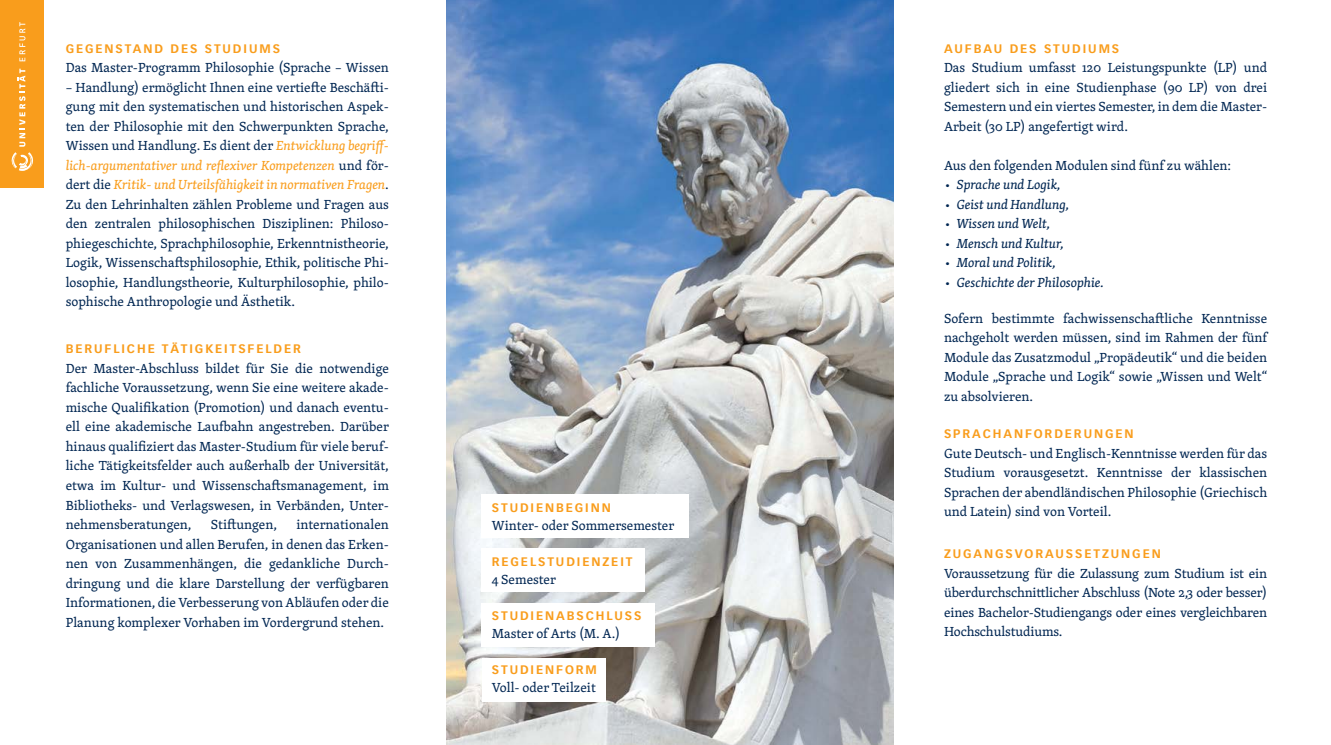
<style>
.page{position:relative;width:1331px;height:745px;background:#fff}
.page>*{position:absolute;margin:0;border:0;box-sizing:border-box;transform-origin:0 0}
.t1{font:13.5px/19.5px "Skolar";color:#002652;text-align:justify}
.t2{font:italic 13.5px "Skolar";color:#002652}
.t3{font:700 12px "Vectora LH";letter-spacing:.16em;color:#f99d1c}
.s1{font-style:italic;color:#f99d1c}
</style>
<div class="page">
<div style="left:0;top:0;width:43px;height:187px;background:#f99d1c"></div>
<svg style="left:12px;top:69px;width:21px;height:102px"></svg>
<svg style="left:19px;top:22px;width:6px;height:39px"></svg>
<img style="left:446px;top:0;width:447px;height:744px">
<div style="left:482px;top:494px;width:207px;height:43px;background:#fff"></div>
<div style="left:482px;top:548px;width:163px;height:44px;background:#fff"></div>
<div style="left:482px;top:602px;width:173px;height:44px;background:#fff"></div>
<div style="left:482px;top:657px;width:123px;height:44px;background:#fff"></div>
<p class="t3" style="left:66px;top:41px;width:216px">GEGENSTAND DES STUDIUMS</p>
<p class="t1" style="left:66px;top:57px;width:325px">Das Master-Programm Philosophie (Sprache – Wissen</p>
<p class="t1" style="left:66px;top:77px;width:325px">– Handlung) ermöglicht Ihnen eine vertiefte Beschäfti&shy;gung mit den systematischen und historischen Aspek&shy;ten der Philosophie mit den Schwerpunkten Sprache, Wissen und Handlung. Es dient der <span class="s1">Entwicklung begriff&shy;lich-argumentativer und reflexiver Kompetenzen</span> und för&shy;dert die <span class="s1">Kritik- und Urteilsfähigkeit in normativen Fragen</span>.<br>Zu den Lehrinhalten zählen Probleme und Fragen aus den zentralen philosophischen Disziplinen: Philoso&shy;phiegeschichte, Sprachphilosophie, Erkenntnistheorie, Logik, Wissenschaftsphilosophie, Ethik, politische Phi&shy;losophie, Handlungstheorie, Kulturphilosophie, philo&shy;sophische Anthropologie und Ästhetik.</p>
<p class="t3" style="left:66px;top:341px;width:237px">BERUF LICHE TÄTIGKEITSF ELDER</p>
<p class="t1" style="left:66px;top:358px;width:325px">Der Master-Abschluss bildet für Sie die notwendige fachliche Voraussetzung, wenn Sie eine weitere akade&shy;mische Qualifikation (Promotion) und danach eventu&shy;ell eine akademische Laufbahn angestreben. Darüber hinaus qualifiziert das Master-Studium für viele beruf&shy;liche Tätigkeitsfelder auch außerhalb der Universität, etwa im Kultur- und Wissenschaftsmanagement, im Bibliotheks- und Verlagswesen, in Verbänden, Unter&shy;nehmensberatungen,</p>
<p class="t1" style="left:66px;top:514px;width:325px;text-indent:231px">internationalen Organisationen und allen Berufen, in denen das Erken&shy;nen von Zusammenhängen, die gedankliche Durch&shy;dringung und die klare Darstellung der verfügbaren Informationen, die Verbesserung von Abläufen oder die Planung komplexer Vorhaben im Vordergrund stehen.</p>
<p class="t1" style="left:211px;top:514px;width:68px">Stiftungen,</p>
<p class="t3" style="left:492px;top:500px;width:121px">STUDIENBEGINN</p>
<p class="t1" style="left:492px;top:515px;width:184px">Winter- oder Sommersemester</p>
<p class="t3" style="left:492px;top:554px;width:142px">REGELSTUDIENZEIT</p>
<p class="t1" style="left:492px;top:569px;width:66px">4 Semester</p>
<p class="t3" style="left:492px;top:608px;width:151px">STUDIENABSCHLUSS</p>
<p class="t1" style="left:492px;top:623px;width:130px">Master of Arts (M. A.)</p>
<p class="t3" style="left:492px;top:662px;width:106px">STUDIENF ORM</p>
<p class="t1" style="left:492px;top:677px;width:105px">Voll- oder Teilzeit</p>
<p class="t3" style="left:944px;top:41px;width:177px">AUFBAU DES STUDIUMS</p>
<p class="t1" style="left:944px;top:57px;width:325px">Das Studium umfasst 120 Leistungspunkte (LP) und gliedert sich in eine Studienphase (90 LP) von drei Semestern und ein viertes Semester, in dem die Master-Arbeit (30 LP) angefertigt wird.</p>
<p class="t1" style="left:944px;top:155px;width:289px">Aus den folgenden Modulen sind fünf zu wählen:</p>
<p class="t2" style="left:944px;top:175px;width:118px">• Sprache und Logik,</p>
<p class="t2" style="left:944px;top:194px;width:127px">• Geist und Handlung,</p>
<p class="t2" style="left:944px;top:214px;width:108px">• Wissen und Welt,</p>
<p class="t2" style="left:944px;top:233px;width:121px">• Mensch und Kultur,</p>
<p class="t2" style="left:944px;top:253px;width:113px">• Moral und Politik,</p>
<p class="t2" style="left:944px;top:272px;width:162px">• Geschichte der Philosophie.</p>
<p class="t1" style="left:944px;top:308px;width:325px">Sofern bestimmte fachwissenschaftliche Kenntnisse nachgeholt werden müssen, sind im Rahmen der fünf Module das Zusatzmodul „Propädeutik“ und die beiden Module „Sprache und Logik“ sowie „Wissen und Welt“ zu absolvieren.</p>
<p class="t3" style="left:944px;top:426px;width:191px">SPRACHANF ORDERUNGEN</p>
<p class="t1" style="left:944px;top:442px;width:325px">Gute Deutsch- und Englisch-Kenntnisse werden für das Studium vorausgesetzt. Kenntnisse der klassischen Sprachen der abendländischen Philosophie (Griechisch und Latein) sind von Vorteil.</p>
<p class="t3" style="left:944px;top:546px;width:218px">ZUGANGSVORAUSSETZUNGEN</p>
<p class="t1" style="left:944px;top:562px;width:325px">Voraussetzung für die Zulassung zum Studium ist ein überdurchschnittlicher Abschluss (Note 2,3 oder besser) eines Bachelor-Studiengangs oder eines vergleichbaren Hochschulstudiums.</p>
</div>
